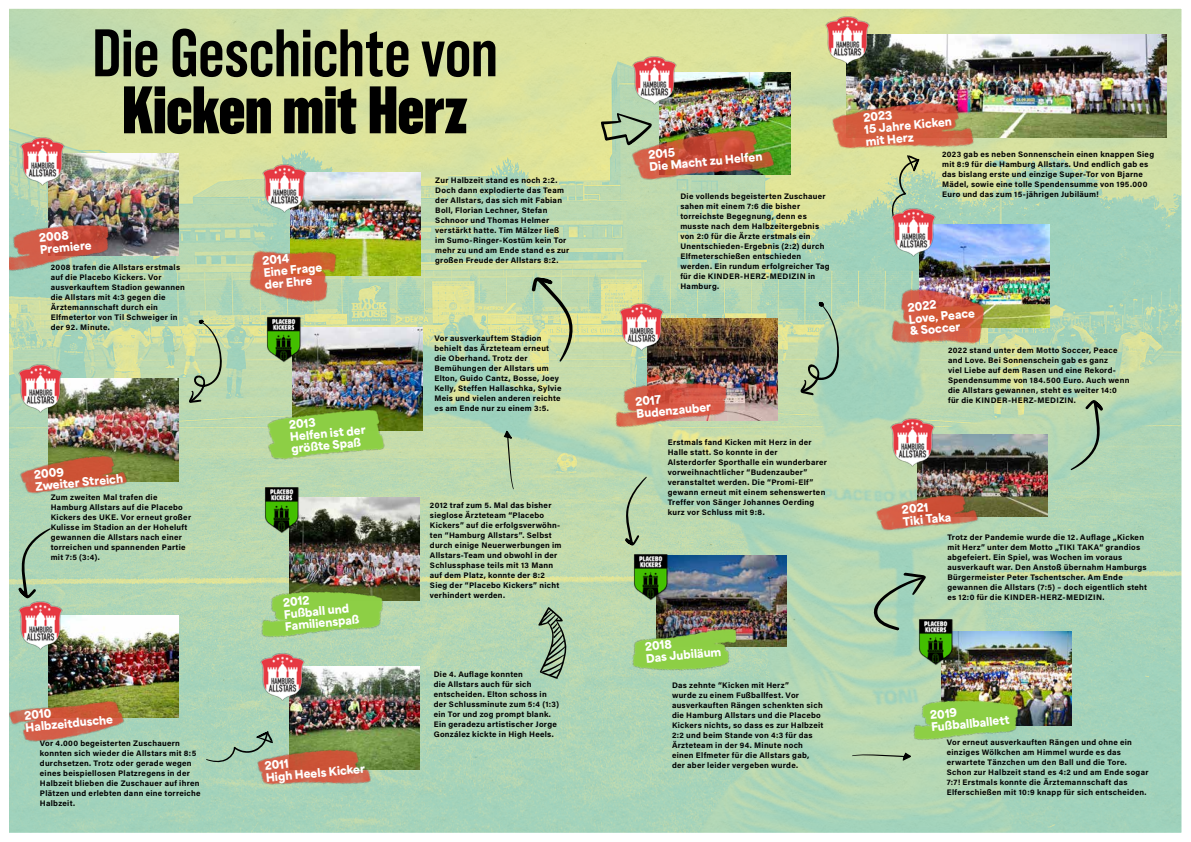
<style>
.page{position:relative;width:1191px;height:842px;background:#fff}
.page>*{position:absolute;margin:0;border:0;box-sizing:border-box;transform-origin:0 0}
.t1{font:600 67px "Grotzec Cond";letter-spacing:-.02em;color:#000}
.t2{font:900 67px "Grotzec Cond";letter-spacing:-.01em;color:#000}
.t3{font:900 11px/11.9px "Area Normal";color:#fff}
.t4{font:8px/10px "Acumin Variable Concept";letter-spacing:.035em;color:#000}
</style>
<div class="page">
<img style="left:9px;top:8px;width:1173px;height:825px">
<img style="left:817px;top:92px;width:164px;height:74px">
<img style="left:819px;top:12px;width:56px;height:57px">
<h1 class="t1" style="left:92px;top:14px;width:408px">Die Geschichte von</h1>
<h1 class="t2" style="left:122px;top:70px;width:347px">Kicken mit Herz</h1>
<h2 class="t3" style="left:38px;top:231px;width:53px;rotate:-5deg">2008<br>Premiere</h2>
<p class="t4" style="left:51px;top:262px;width:136px">2008 trafen die Allstars erstmals auf die Placebo Kickers. Vor ausverkauftem Stadion gewannen die Allstars mit 4:3 gegen die<br>Ärztemannschaft durch ein<br>Elfmetertor von Til Schweiger in der 92. Minute.</p>
<h2 class="t3" style="left:34px;top:467px;width:90px;rotate:-5deg">2009<br>Zweiter Streich</h2>
<p class="t4" style="left:51px;top:491px;width:142px">Zum zweiten Mal trafen die<br>Hamburg Allstars auf die Placebo<br>Kickers des UKE. Vor erneut großer<br>Kulisse im Stadion an der Hoheluft gewannen die Allstars nach einer torreichen und spannenden Partie mit 7:5 (3:4).</p>
<h2 class="t3" style="left:24px;top:708px;width:89px;rotate:-5deg">2010<br>Halbzeitdusche</h2>
<p class="t4" style="left:40px;top:737px;width:162px">Vor 4.000 begeisterten Zuschauern konnten sich wieder die Allstars mit 8:5 durchsetzen. Trotz oder gerade wegen eines beispiellosen Platzregens in der Halbzeit blieben die Zuschauer auf ihren Plätzen und erlebten dann eine torreiche Halbzeit.</p>
<h2 class="t3" style="left:262px;top:254px;width:60px;rotate:-5deg">2014<br>Eine Frage der Ehre</h2>
<h2 class="t3" style="left:288px;top:418px;width:77px;rotate:-5deg">2013<br>Helfen ist der größte Spaß</h2>
<h2 class="t3" style="left:282px;top:595px;width:76px;rotate:-5deg">2012<br>Fußball und<br>Familienspaß</h2>
<h2 class="t3" style="left:264px;top:759px;width:101px;line-height:11.6px;rotate:-5deg">2011<br>High Heels Kicker</h2>
<p class="t4" style="left:435px;top:175px;width:135px">Zur Halbzeit stand es noch 2:2.<br>Doch dann explodierte das Team der Allstars, das sich mit Fabian<br>Boll, Florian Lechner, Stefan<br>Schnoor und Thomas Helmer verstärkt hatte. Tim Mälzer ließ im Sumo-Ringer-Kostüm kein Tor mehr zu und am Ende stand es zur großen Freude der Allstars 8:2.</p>
<p class="t4" style="left:434px;top:333px;width:129px">Vor ausverkauftem Stadion behielt das Ärzteteam erneut die Oberhand. Trotz der<br>Bemühungen der Allstars um<br>Elton, Guido Cantz, Bosse, Joey<br>Kelly, Steffen Hallaschka, Sylvie<br>Meis und vielen anderen reichte es am Ende nur zu einem 3:5.</p>
<p class="t4" style="left:430px;top:500px;width:133px">2012 traf zum 5. Mal das bisher sieglose Ärzteteam “Placebo<br>Kickers” auf die erfolgsverwöhn&shy;ten “Hamburg Allstars”. Selbst durch einige Neuerwerbungen im<br>Allstars-Team und obwohl in der<br>Schlussphase teils mit 13 Mann auf dem Platz, konnte der 8:2<br>Sieg der “Placebo Kickers” nicht verhindert werden.</p>
<p class="t4" style="left:434px;top:668px;width:127px">Die 4. Auflage konnten<br>die Allstars auch für sich entscheiden. Elton schoss in der Schlussminute zum 5:4 (1:3) ein Tor und zog prompt blank.<br>Ein geradezu artistischer Jorge<br>González kickte in High Heels.</p>
<h2 class="t3" style="left:648px;top:148px;width:115px;line-height:11.6px;rotate:-5deg">2015<br>Die Macht zu Helfen</h2>
<p class="t4" style="left:680px;top:191px;width:151px">Die vollends begeisterten Zuschauer sahen mit einem 7:6 die bisher torreichste Begegnung, denn es musste nach dem Halbzeitergebnis von 2:0 für die Ärzte erstmals ein<br>Unentschieden-Ergebnis (2:2) durch<br>Elfmeterschießen entschieden werden. Ein rundum erfolgreicher Tag für die KINDER-HERZ-MEDIZIN in<br>Hamburg.</p>
<h2 class="t3" style="left:635px;top:395px;width:76px;rotate:-5deg">2017<br>Budenzauber</h2>
<p class="t4" style="left:668px;top:437px;width:161px">Erstmals fand Kicken mit Herz in der Halle statt. So konnte in der Alsterdorfer Sporthalle ein wunderbarer vorweihnachtlicher “Budenzauber” veranstaltet werden. Die “Promi-Elf” gewann erneut mit einem sehenswerten Treffer von Sänger Johannes Oerding kurz vor Schluss mit 9:8.</p>
<h2 class="t3" style="left:644px;top:639px;width:77px;rotate:-5deg">2018<br>Das Jubiläum</h2>
<p class="t4" style="left:672px;top:680px;width:153px">Das zehnte “Kicken mit Herz”<br>wurde zu einem Fußballfest. Vor ausverkauften Rängen schenkten sich die Hamburg Allstars und die Placebo Kickers nichts, so dass es zur Halbzeit 2:2 und beim Stande von 4:3 für das Ärzteteam in der 94. Minute noch einen Elfmeter für die Allstars gab, der aber leider vergeben wurde.</p>
<h2 class="t3" style="left:862px;top:111px;width:89px;rotate:-5deg">2023<br>15 Jahre Kicken mit Herz</h2>
<p class="t4" style="left:942px;top:149px;width:213px">2023 gab es neben Sonnenschein einen knappen Sieg mit 8:9 für die Hamburg Allstars. Und endlich gab es das bislang erste und einzige Super-Tor von Bjarne Mädel, sowie eine tolle Spendensumme von 195.000<br>Euro und das zum 15-jährigen Jubiläum!</p>
<h2 class="t3" style="left:907px;top:300px;width:68px;rotate:-5deg">2022<br>Love, Peace &amp; Soccer</h2>
<p class="t4" style="left:948px;top:345px;width:183px">2022 stand unter dem Motto Soccer, Peace and Love. Bei Sonnenschein gab es ganz<br>viel Liebe auf dem Rasen und eine Rekord-Spendensumme von 184.500 Euro. Auch wenn die Allstars gewannen, steht es weiter 14:0 für die KINDER-HERZ-MEDIZIN.</p>
<h2 class="t3" style="left:901px;top:502px;width:50px;rotate:-5deg">2021<br>Tiki Taka</h2>
<p class="t4" style="left:947px;top:532px;width:201px">Trotz der Pandemie wurde die 12. Auflage „Kicken mit Herz” unter dem Motto „TIKI TAKA“ grandios abgefeiert. Ein Spiel, was Wochen im voraus ausverkauft war. Den Anstoß übernahm Hamburgs Bürgermeister Peter Tschentscher. Am Ende gewannen die Allstars (7:5) – doch eigentlich steht es 12:0 für die KINDER-HERZ-MEDIZIN.</p>
<h2 class="t3" style="left:929px;top:708px;width:80px;rotate:-5deg">2019<br>Fußballballett</h2>
<p class="t4" style="left:946px;top:737px;width:203px">Vor erneut ausverkauften Rängen und ohne ein einziges Wölkchen am Himmel wurde es das erwartete Tänzchen um den Ball und die Tore.<br>Schon zur Halbzeit stand es 4:2 und am Ende sogar 7:7! Erstmals konnte die Ärztemannschaft das Elferschießen mit 10:9 knapp für sich entscheiden.</p>
</div>
